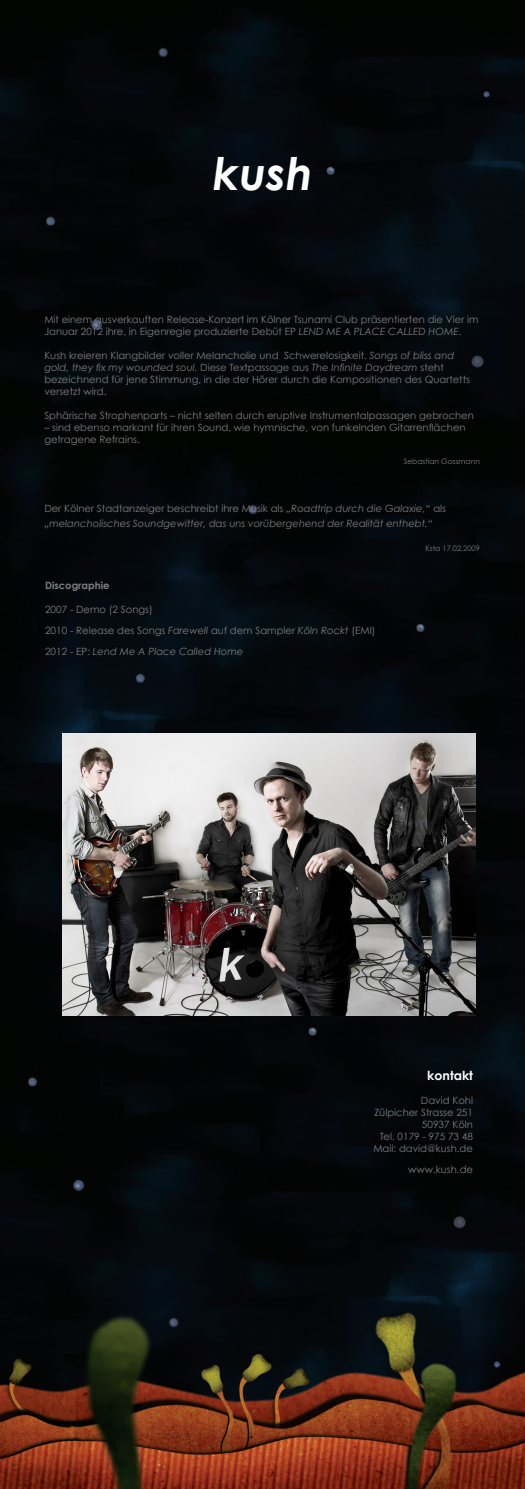
<style>
.page{position:relative;width:525px;height:1489px;background:#fff}
.page>*{position:absolute;margin:0;border:0;box-sizing:border-box;transform-origin:0 0}
.t1{font:italic 700 45px "Century Gothic";color:#fff}
.t2{font:700 12.5px "Century Gothic";color:#fff}
.t3{font:10px/12px "Century Gothic";color:#7c7e81}
.t4{font:italic 10px/15px "Century Gothic";color:#7c7e81}
.t5{font:700 10px "Century Gothic";color:#7c7e81}
.t6{font:7.5px "Century Gothic";color:#7c7e81}
.s1{font-style:italic}
.s2{font-style:normal}
</style>
<div class="page">
<img style="left:0;top:0;width:524px;height:1488px">
<img style="left:62px;top:733px;width:413px;height:282px">
<p class="t1" style="left:213px;top:145px;width:101px">kush</p>
<p class="t3" style="left:44px;top:313px;width:435px">Mit einem ausverkauften Release-Konzert im Kölner Tsunami Club präsentierten die Vier im<br>Januar 2012 ihre, in Eigenregie produzierte Debüt EP <span class="s1">LEND ME A PLACE CALLED HOME</span>.</p>
<p class="t3" style="left:44px;top:349px;width:427px">Kush kreieren Klangbilder voller Melancholie und Schwerelosigkeit. <span class="s1">Songs of bliss and gold, they fix my wounded soul.</span> Diese Textpassage aus <span class="s1">The Infinite Daydream</span> steht bezeichnend für jene Stimmung, in die der Hörer durch die Kompositionen des Quartetts versetzt wird.</p>
<p class="t3" style="left:44px;top:409px;width:431px">Sphärische Strophenparts – nicht selten durch eruptive Instrumentalpassagen gebrochen</p>
<p class="t3" style="left:44px;top:421px;width:422px">– sind ebenso markant für ihren Sound, wie hymnische, von funkelnden Gitarrenflächen getragene Refrains.</p>
<p class="t6" style="left:403px;top:456px;width:78px">Sebastian Gossmann</p>
<p class="t4" style="left:44px;top:500px;width:403px"><span class="s2">Der Kölner Stadtanzeiger beschreibt ihre Musik als</span> „Roadtrip durch die Galaxie,“ <span class="s2">als </span>„melancholisches Soundgewitter, das uns vorübergehend der Realität enthebt.“</p>
<p class="t6" style="left:425px;top:543px;width:56px">Ksta 17.02.2009</p>
<p class="t5" style="left:45px;top:578px;width:66px">Discographie</p>
<p class="t3" style="left:45px;top:603px;width:109px">2007 - Demo (2 Songs)</p>
<p class="t3" style="left:45px;top:624px;width:332px">2010 - Release des Songs <span class="s1">Farewell</span> auf dem Sampler <span class="s1">Köln Rockt</span> (EMI)</p>
<p class="t4" style="left:45px;top:643px;width:200px"><span class="s2">2012 - EP:</span> Lend Me A Place Called Home</p>
<p class="t2" style="left:427px;top:1067px;width:47px">kontakt</p>
<p class="t3" style="left:421px;top:1094px;width:53px">David Kohl</p>
<p class="t3" style="left:374px;top:1106px;width:100px">Zülpicher Strasse 251</p>
<p class="t3" style="left:421px;top:1118px;width:53px">50937 Köln</p>
<p class="t3" style="left:379px;top:1130px;width:95px">Tel. 0179 - 975 73 48</p>
<p class="t3" style="left:373px;top:1142px;width:101px">Mail: david@kush.de</p>
<p class="t3" style="left:408px;top:1163px;width:66px">www.kush.de</p>
</div>
